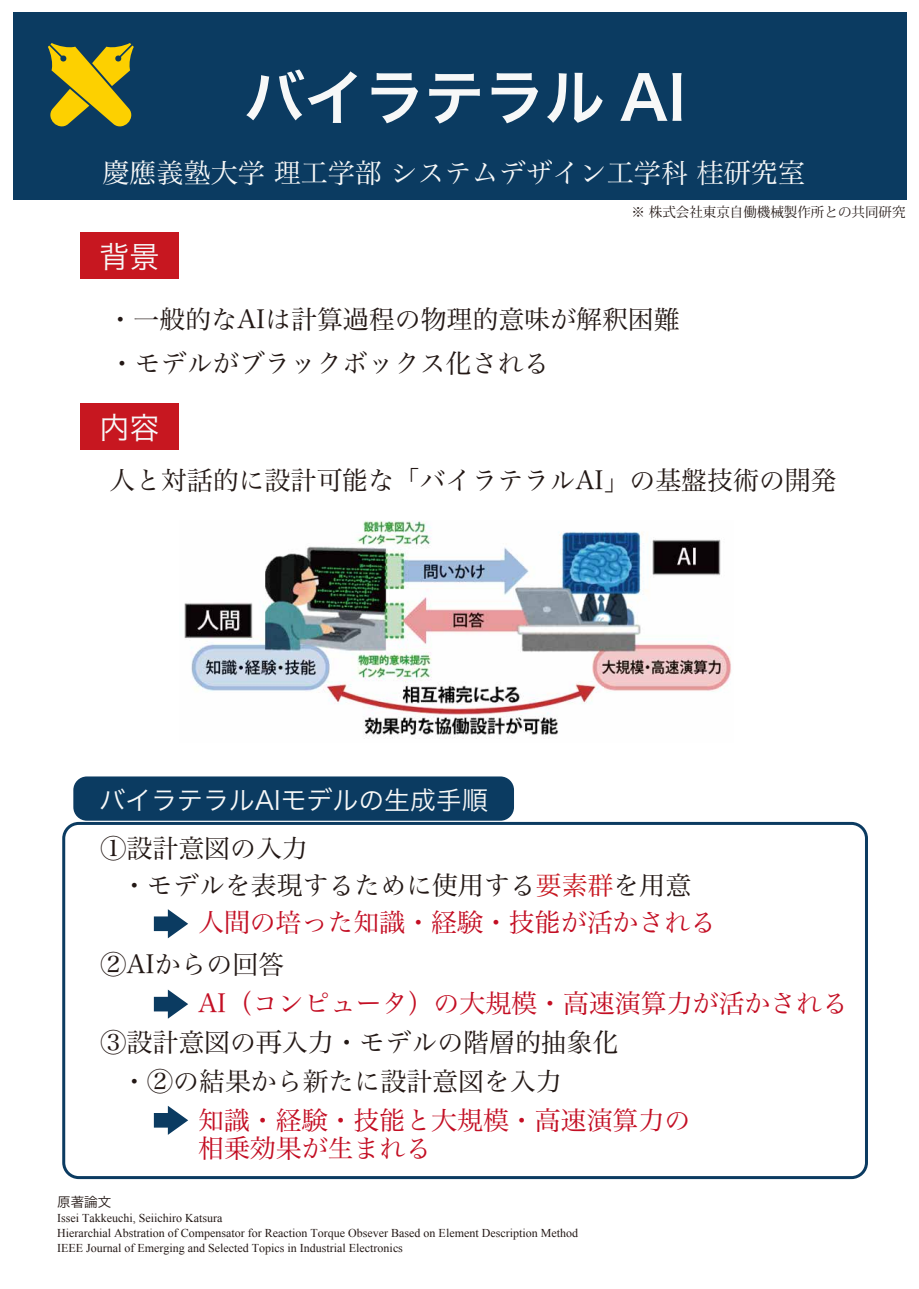
<style>
.page{position:relative;width:919px;height:1289px;background:#fff}
.page>*{position:absolute;margin:0;border:0;box-sizing:border-box;transform-origin:0 0}
.t1{font:60px "Hira Kaku Pro W6";color:#f7f8f8}
.t2{font:30px "Hira Kaku Pro W3";color:#f7f8f8}
.t3{font:27px "Hira Min Pro W3";color:#f7f8f8}
.t4{font:25.95px/44.8px "Hira Min Pro W3";color:#231815}
.t5{font:25.95px/28px "Hira Min Pro W3";color:#c30e23}
.t6{font:25.95px "Hira Kaku Pro W3";color:#f7f8f8}
.t7{font:13.5px "Koz Min Pr 6 N";color:#231815}
.t8{font:13.5px "Hira Kaku Pro W3";color:#231815}
.t9{font:12px/15px "Times New Roman";color:#231815}
.s1{color:#c71720}
</style>
<div class="page">
<div style="left:13px;top:13px;width:893px;height:187px;background:#0b3b61"></div>
<div style="left:80px;top:404px;width:98px;height:46px;background:#c71720"></div>
<div style="left:73px;top:776px;width:441px;height:44px;background:#0b3b61;border-radius:14px"></div>
<div style="left:80px;top:232px;width:98px;height:47px;background:#c71720"></div>
<svg style="left:154px;top:909px;width:34px;height:29px"></svg>
<div style="left:62px;top:822px;width:805px;height:356px;border:3px solid #0b3b61;border-radius:15px"></div>
<svg style="left:154px;top:989px;width:34px;height:29px"></svg>
<svg style="left:154px;top:1106px;width:34px;height:28px"></svg>
<img style="left:184px;top:520px;width:547px;height:219px">
<svg style="left:48px;top:43px;width:86px;height:84px"></svg>
<h1 class="t1" style="left:244px;top:43px;width:443px">バイラテラル AI</h1>
<h3 class="t3" style="left:103px;top:150px;width:703px">慶應義塾大学 理工学部 システムデザイン工学科 桂研究室</h3>
<p class="t7" style="left:631px;top:204px;width:275px">※ 株式会社東京自働機械製作所との共同研究</p>
<h2 class="t2" style="left:99px;top:230px;width:61px">背景</h2>
<h3 class="t4" style="left:107px;top:294px;width:573px">・一般的なAIは計算過程の物理的意味が解釈困難・モデルがブラックボックス化される</h3>
<h2 class="t2" style="left:99px;top:401px;width:61px">内容</h2>
<h3 class="t4" style="left:109px;top:455px;width:729px">人と対話的に設計可能な「バイラテラルAI」の基盤技術の開発</h3>
<h3 class="t6" style="left:99px;top:777px;width:390px">バイラテラルAIモデルの生成手順</h3>
<h3 class="t4" style="left:101px;top:823px;width:209px">①設計意図の入力</h3>
<h3 class="t4" style="left:121px;top:860px;width:571px">・モデルを表現するために使用する<span class="s1">要素群</span>を用意</h3>
<h3 class="t5" style="left:198px;top:906px;width:519px">人間の培った知識・経験・技能が活かされる</h3>
<h3 class="t4" style="left:101px;top:939px;width:185px">②AIからの回答</h3>
<h3 class="t5" style="left:198px;top:986px;width:651px">AI（コンピュータ）の大規模・高速演算力が活かされる</h3>
<h3 class="t4" style="left:101px;top:1017px;width:519px">③設計意図の再入力・モデルの階層的抽象化</h3>
<h3 class="t4" style="left:121px;top:1056px;width:442px">・②の結果から新たに設計意図を入力</h3>
<h3 class="t5" style="left:198px;top:1104px;width:493px">知識・経験・技能と大規模・高速演算力の相乗効果が生まれる</h3>
<p class="t8" style="left:57px;top:1189px;width:56px">原著論文</p>
<p class="t9" style="left:57px;top:1210px;width:522px">Issei Takkeuchi, Seiichiro Katsura<br>Hierarchial Abstration of Compensator for Reaction Torque Obsever Based on Element Description Method<br>IEEE Journal of Emerging and Selected Topics in Industrial Electronics</p>
</div>
